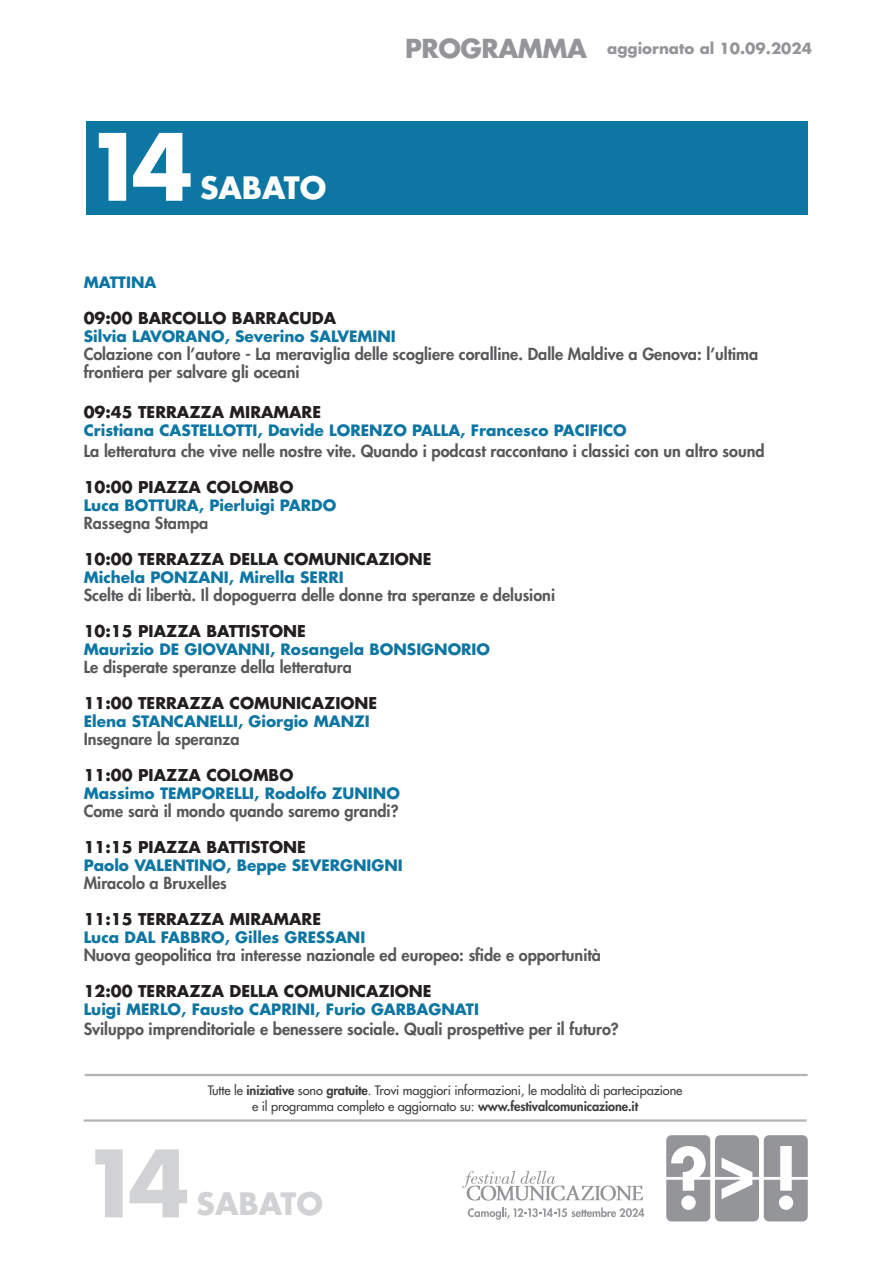
<style>
.page{position:relative;width:893px;height:1263px;background:#fff}
.page>*{position:absolute;margin:0;border:0;box-sizing:border-box;transform-origin:0 0}
.t1{font:700 90px "Futura Std";color:#d1d2d4}
.t2{font:700 90px "Futura Std";color:#fff}
.GIORNI_sotto{font:700 30px "Futura Std";color:#d1d2d4}
.GIORNI_sotto-2{font:700 30px "Futura Std";color:#fff}
.TESTO_BIG_non_giustificato{font:800 16.2px/18px "Futura Std";color:#57585a}
.TIPOLOGIA_evento{font:800 16.2px "Futura Std";color:#57585a}
.TESTO_BIG_non_giustificato-2{font:700 15.9px "Futura Std";color:#231f20}
.TESTO_BIG_non_giustificato-3{font:700 15.3px "Futura Std";color:#0d76a3}
.t3{font:700 15px "Futura Std";color:#939598}
.t4{font:500 12.75px/15.3px "Futura Std";letter-spacing:-.01em;color:#3e3e3f;text-align:center}
.s1{font-size:25.5px}
.s2{font-weight:800}
</style>
<div class="page">
<hr style="left:84px;top:1119px;width:723px;height:3px;background:#b2b3b7">
<hr style="left:85px;top:1074px;width:723px;height:2px;background:#b2b3b7">
<svg style="left:468px;top:1207px;width:176px;height:13px"></svg>
<svg style="left:462px;top:1171px;width:181px;height:29px"></svg>
<div style="left:86px;top:121px;width:722px;height:94px;background:#0d76a3"></div>
<svg style="left:666px;top:1135px;width:142px;height:86px"></svg>
<p class="t2" style="left:84px;top:107px;width:111px">14</p>
<p class="GIORNI_sotto-2" style="left:200px;top:168px;width:128px">SABATO</p>
<p class="t3" style="left:405px;top:39px;width:409px"><span class="s1">PROGRAMMA</span> aggiornato al 10.09.2024</p>
<p class="TESTO_BIG_non_giustificato-3" style="left:84px;top:272px;width:74px">MATTINA</p>
<p class="TESTO_BIG_non_giustificato-2" style="left:84px;top:307px;width:254px">09:00 BARCOLLO BARRACUDA</p>
<p class="TESTO_BIG_non_giustificato-3" style="left:84px;top:326px;width:314px">Silvia LAVORANO, Severino SALVEMINI</p>
<p class="TESTO_BIG_non_giustificato" style="left:84px;top:345px;width:676px">Colazione con l’autore - La meraviglia delle scogliere coralline. Dalle Maldive a Genova: l’ultima frontiera per salvare gli oceani</p>
<p class="TESTO_BIG_non_giustificato-2" style="left:84px;top:401px;width:239px">09:45 TERRAZZA MIRAMARE</p>
<p class="TESTO_BIG_non_giustificato-3" style="left:84px;top:420px;width:545px">Cristiana CASTELLOTTI, Davide LORENZO PALLA, Francesco PACIFICO</p>
<p class="TESTO_BIG_non_giustificato" style="left:84px;top:442px;width:682px">La letteratura che vive nelle nostre vite. Quando i podcast raccontano i classici con un altro sound</p>
<p class="TESTO_BIG_non_giustificato-2" style="left:84px;top:477px;width:211px">10:00 PIAZZA COLOMBO</p>
<p class="TESTO_BIG_non_giustificato-3" style="left:84px;top:495px;width:254px">Luca BOTTURA, Pierluigi PARDO</p>
<p class="TESTO_BIG_non_giustificato" style="left:84px;top:514px;width:126px">Rassegna Stampa</p>
<p class="TESTO_BIG_non_giustificato-2" style="left:84px;top:549px;width:349px">10:00 TERRAZZA DELLA COMUNICAZIONE</p>
<p class="TESTO_BIG_non_giustificato-3" style="left:84px;top:567px;width:262px">Michela PONZANI, Mirella SERRI</p>
<p class="TESTO_BIG_non_giustificato" style="left:84px;top:586px;width:473px">Scelte di libertà. Il dopoguerra delle donne tra speranze e delusioni</p>
<p class="TESTO_BIG_non_giustificato-2" style="left:84px;top:621px;width:224px">10:15 PIAZZA BATTISTONE</p>
<p class="TESTO_BIG_non_giustificato-3" style="left:84px;top:639px;width:408px">Maurizio DE GIOVANNI, Rosangela BONSIGNORIO</p>
<p class="TESTO_BIG_non_giustificato" style="left:84px;top:658px;width:270px">Le disperate speranze della letteratura</p>
<p class="TESTO_BIG_non_giustificato-2" style="left:84px;top:693px;width:295px">11:00 TERRAZZA COMUNICAZIONE</p>
<p class="TESTO_BIG_non_giustificato-3" style="left:84px;top:711px;width:288px">Elena STANCANELLI, Giorgio MANZI</p>
<p class="TESTO_BIG_non_giustificato" style="left:84px;top:730px;width:157px">Insegnare la speranza</p>
<p class="TESTO_BIG_non_giustificato-2" style="left:84px;top:765px;width:211px">11:00 PIAZZA COLOMBO</p>
<p class="TESTO_BIG_non_giustificato-3" style="left:84px;top:783px;width:318px">Massimo TEMPORELLI, Rodolfo ZUNINO</p>
<p class="TESTO_BIG_non_giustificato" style="left:84px;top:802px;width:316px">Come sarà il mondo quando saremo grandi?</p>
<p class="TESTO_BIG_non_giustificato-2" style="left:84px;top:837px;width:224px">11:15 PIAZZA BATTISTONE</p>
<p class="TESTO_BIG_non_giustificato-3" style="left:84px;top:855px;width:321px">Paolo VALENTINO, Beppe SEVERGNIGNI</p>
<p class="TESTO_BIG_non_giustificato" style="left:84px;top:874px;width:145px">Miracolo a Bruxelles</p>
<p class="TESTO_BIG_non_giustificato-2" style="left:84px;top:909px;width:239px">11:15 TERRAZZA MIRAMARE</p>
<p class="TESTO_BIG_non_giustificato-3" style="left:84px;top:927px;width:283px">Luca DAL FABBRO, Gilles GRESSANI</p>
<p class="TESTO_BIG_non_giustificato" style="left:84px;top:946px;width:519px">Nuova geopolitica tra interesse nazionale ed europeo: sfide e opportunità</p>
<p class="TESTO_BIG_non_giustificato-2" style="left:84px;top:981px;width:349px">12:00 TERRAZZA DELLA COMUNICAZIONE</p>
<p class="TESTO_BIG_non_giustificato-3" style="left:84px;top:999px;width:397px">Luigi MERLO, Fausto CAPRINI, Furio GARBAGNATI</p>
<p class="TIPOLOGIA_evento" style="left:84px;top:1018px;width:537px">Sviluppo imprenditoriale e benessere sociale. Quali prospettive per il futuro?</p>
<p class="t4" style="left:208px;top:1083px;width:476px">Tutte le <span class="s2">iniziative</span> sono <span class="s2">gratuite</span>. Trovi maggiori informazioni, le modalità di partecipazione e il programma completo e aggiornato su: <span class="s2">www.festivalcomunicazione.it</span></p>
<p class="t1" style="left:81px;top:1124px;width:111px">14</p>
<p class="GIORNI_sotto" style="left:197px;top:1184px;width:128px">SABATO</p>
</div>
